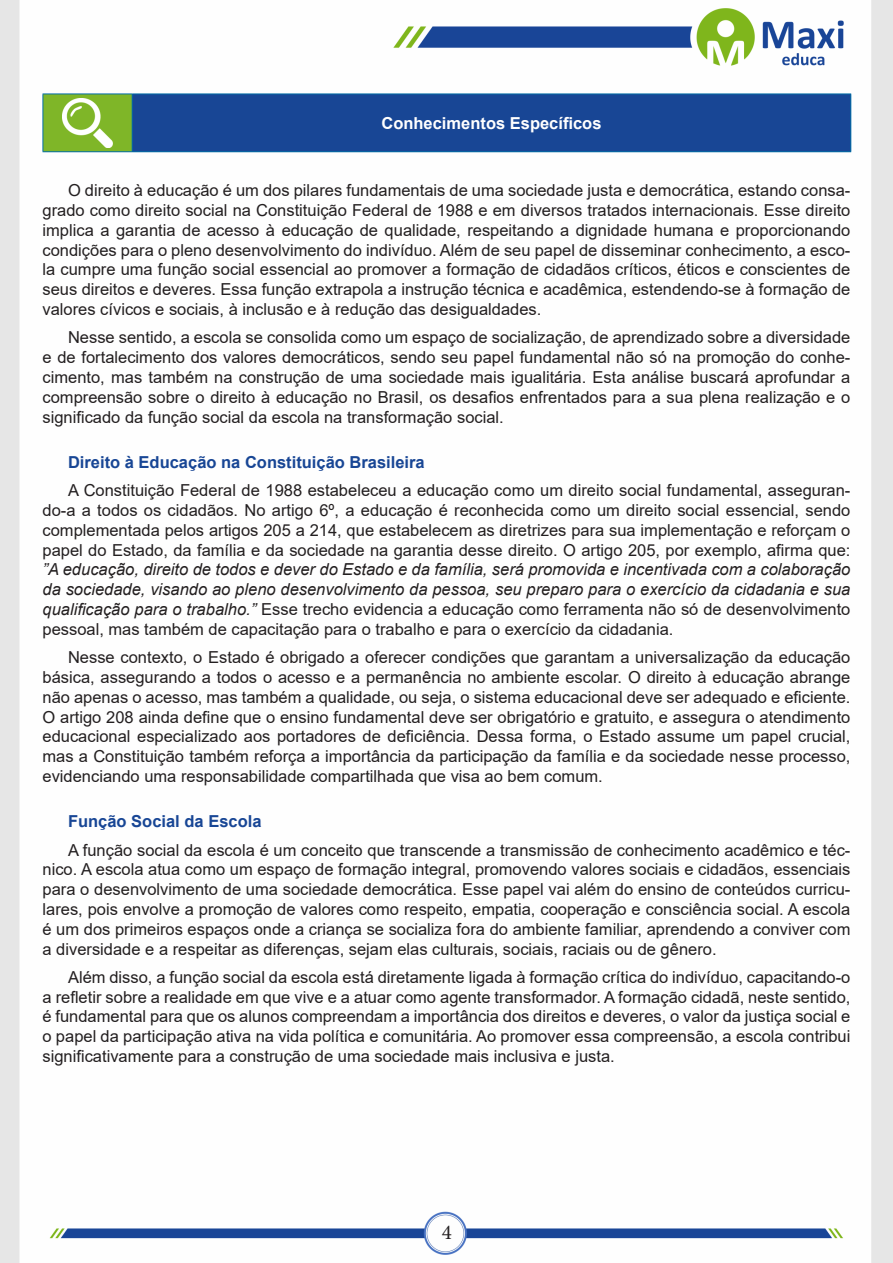
<style>
.page{position:relative;width:893px;height:1263px;background:#fff}
.page>*{position:absolute;margin:0;border:0;box-sizing:border-box;transform-origin:0 0}
.t1{font:21px "Minion Pro";color:#231f20}
.TEXTO_BASE{font:16.5px/19.8px "Arial";color:#231f20;text-align:justify}
.TEXTO_BASE-2{font:700 16.5px "Arial";color:#184695}
.CENTRALIZAR{font:700 16.5px "Arial";color:#fff}
.s1{font-style:italic}
</style>
<div class="page">
<img style="left:0;top:0;width:893px;height:1263px">
<div style="left:43px;top:94px;width:89px;height:58px;background:#7fb628"></div>
<div style="left:132px;top:94px;width:719px;height:58px;background:#184695"></div>
<hr style="left:43px;top:94px;width:89px;height:1px;background:#036ea6">
<hr style="left:43px;top:94px;width:1px;height:57px;background:#036ea6">
<hr style="left:43px;top:151px;width:89px;height:1px;background:#036ea6">
<hr style="left:132px;top:94px;width:719px;height:1px;background:#036ea6">
<hr style="left:132px;top:94px;width:1px;height:57px;background:#036ea6">
<hr style="left:850px;top:94px;width:1px;height:57px;background:#036ea6">
<hr style="left:132px;top:151px;width:719px;height:1px;background:#036ea6">
<img style="left:62px;top:98px;width:51px;height:49px">
<p class="CENTRALIZAR" style="left:381px;top:111px;width:222px">Conhecimentos Específicos</p>
<p class="TEXTO_BASE" style="left:43px;top:180px;width:809px;text-indent:26px">O direito à educação é um dos pilares fundamentais de uma sociedade justa e democrática, estando consa&shy;grado como direito social na Constituição Federal de 1988 e em diversos tratados internacionais. Esse direito implica a garantia de acesso à educação de qualidade, respeitando a dignidade humana e proporcionando condições para o pleno desenvolvimento do indivíduo. Além de seu papel de disseminar conhecimento, a esco&shy;la cumpre uma função social essencial ao promover a formação de cidadãos críticos, éticos e conscientes de seus direitos e deveres. Essa função extrapola a instrução técnica e acadêmica, estendendo-se à formação de valores cívicos e sociais, à inclusão e à redução das desigualdades.</p>
<p class="TEXTO_BASE" style="left:43px;top:328px;width:809px;text-indent:26px">Nesse sentido, a escola se consolida como um espaço de socialização, de aprendizado sobre a diversidade e de fortalecimento dos valores democráticos, sendo seu papel fundamental não só na promoção do conhe&shy;cimento, mas também na construção de uma sociedade mais igualitária. Esta análise buscará aprofundar a compreensão sobre o direito à educação no Brasil, os desafios enfrentados para a sua plena realização e o significado da função social da escola na transformação social.</p>
<p class="TEXTO_BASE-2" style="left:68px;top:450px;width:358px">Direito à Educação na Constituição Brasileira</p>
<p class="TEXTO_BASE" style="left:43px;top:480px;width:809px;text-indent:26px">A Constituição Federal de 1988 estabeleceu a educação como um direito social fundamental, asseguran&shy;do-a a todos os cidadãos. No artigo 6º, a educação é reconhecida como um direito social essencial, sendo complementada pelos artigos 205 a 214, que estabelecem as diretrizes para sua implementação e reforçam o papel do Estado, da família e da sociedade na garantia desse direito. O artigo 205, por exemplo, afirma que: <span class="s1">”A educação, direito de todos e dever do Estado e da família, será promovida e incentivada com a colaboração da sociedade, visando ao pleno desenvolvimento da pessoa, seu preparo para o exercício da cidadania e sua qualificação para o trabalho.”</span> Esse trecho evidencia a educação como ferramenta não só de desenvolvimento pessoal, mas também de capacitação para o trabalho e para o exercício da cidadania.</p>
<p class="TEXTO_BASE" style="left:43px;top:647px;width:809px;text-indent:26px">Nesse contexto, o Estado é obrigado a oferecer condições que garantam a universalização da educação básica, assegurando a todos o acesso e a permanência no ambiente escolar. O direito à educação abrange não apenas o acesso, mas também a qualidade, ou seja, o sistema educacional deve ser adequado e eficiente.<br>O artigo 208 ainda define que o ensino fundamental deve ser obrigatório e gratuito, e assegura o atendimento educacional especializado aos portadores de deficiência. Dessa forma, o Estado assume um papel crucial, mas a Constituição também reforça a importância da participação da família e da sociedade nesse processo, evidenciando uma responsabilidade compartilhada que visa ao bem comum.</p>
<p class="TEXTO_BASE-2" style="left:68px;top:810px;width:195px">Função Social da Escola</p>
<p class="TEXTO_BASE" style="left:43px;top:840px;width:809px;text-indent:26px">A função social da escola é um conceito que transcende a transmissão de conhecimento acadêmico e téc&shy;nico. A escola atua como um espaço de formação integral, promovendo valores sociais e cidadãos, essenciais para o desenvolvimento de uma sociedade democrática. Esse papel vai além do ensino de conteúdos curricu&shy;lares, pois envolve a promoção de valores como respeito, empatia, cooperação e consciência social. A escola é um dos primeiros espaços onde a criança se socializa fora do ambiente familiar, aprendendo a conviver com a diversidade e a respeitar as diferenças, sejam elas culturais, sociais, raciais ou de gênero.</p>
<p class="TEXTO_BASE" style="left:43px;top:967px;width:809px;text-indent:26px">Além disso, a função social da escola está diretamente ligada à formação crítica do indivíduo, capacitando-o a refletir sobre a realidade em que vive e a atuar como agente transformador. A formação cidadã, neste sentido, é fundamental para que os alunos compreendam a importância dos direitos e deveres, o valor da justiça social e o papel da participação ativa na vida política e comunitária. Ao promover essa compreensão, a escola contribui significativamente para a construção de uma sociedade mais inclusiva e justa.</p>
<p class="t1" style="left:442px;top:1218px;width:12px">4</p>
</div>
